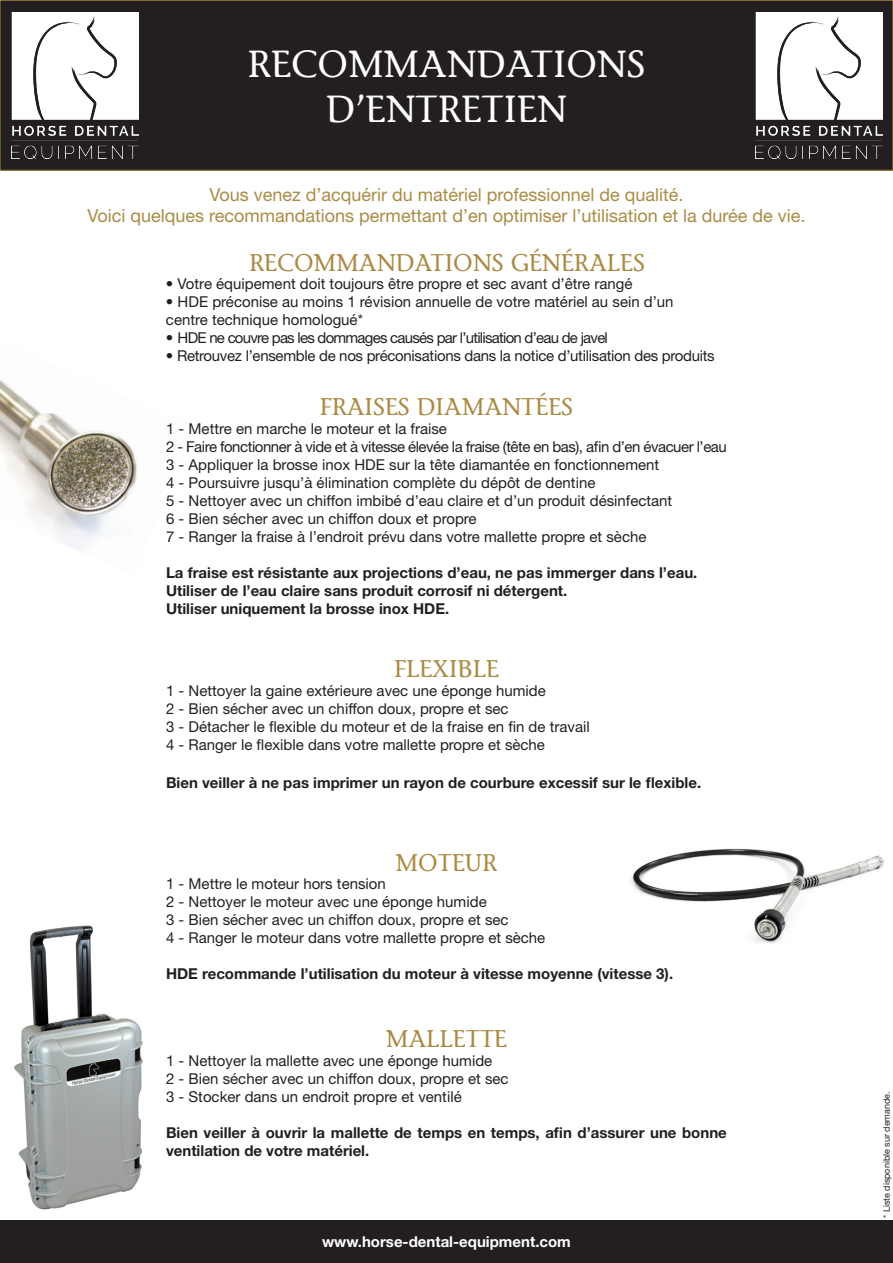
<style>
.page{position:relative;width:893px;height:1263px;background:#fff}
.page>*{position:absolute;margin:0;border:0;box-sizing:border-box;transform-origin:0 0}
.t1{font:37.5px "Stone Informal LT";color:#fff}
.t2{font:24px "Stone Informal LT";color:#aa8b44}
.t3{font:18px "Helvetica Neue LT Std";color:#aa8b44}
.t4{font:15px/18px "Helvetica Neue LT Std";color:#231f20}
.t5{font:700 15px/18px "Helvetica Neue LT Std";color:#231f20}
.t6{font:15px "Helvetica Neue LT Std";letter-spacing:-.03em;color:#231f20}
.t7{font:15px "Helvetica Neue LT Std";letter-spacing:-.02em;color:#231f20}
.t8{font:15px "Helvetica Neue LT Std";letter-spacing:-.05em;color:#231f20}
.t9{font:700 15px "Helvetica Neue LT Std";color:#fff}
.t10{font:9px "Helvetica Neue LT Std";color:#231f20}
</style>
<div class="page">
<div style="left:0;top:0;width:893px;height:170px;background:#231f20"></div>
<div style="left:0;top:0;width:893px;height:170px;border:1px solid #aa8b44"></div>
<img style="left:630px;top:848px;width:254px;height:95px">
<img style="left:0;top:379px;width:137px;height:171px">
<div style="left:0;top:1221px;width:893px;height:42px;background:#231f20"></div>
<img style="left:14px;top:925px;width:129px;height:285px">
<img style="left:12px;top:12px;width:126px;height:146px">
<img style="left:756px;top:12px;width:126px;height:146px">
<p class="t1" style="left:247px;top:41px;width:400px">RECOMMANDATIONS</p>
<p class="t1" style="left:326px;top:86px;width:243px">D’ENTRETIEN</p>
<p class="t3" style="left:209px;top:184px;width:476px">Vous venez d’acquérir du matériel professionnel de qualité.</p>
<p class="t3" style="left:88px;top:205px;width:719px">Voici quelques recommandations permettant d’en optimiser l’utilisation et la durée de vie.</p>
<p class="t2" style="left:249px;top:248px;width:397px">RECOMMANDATIONS GÉNÉRALES</p>
<p class="t4" style="left:166px;top:275px;width:468px">• Votre équipement doit toujours être propre et sec avant d’être rangé</p>
<p class="t4" style="left:166px;top:293px;width:509px">• HDE préconise au moins 1 révision annuelle de votre matériel au sein d’un centre technique homologué*</p>
<p class="t8" style="left:166px;top:329px;width:443px">• HDE ne couvre pas les dommages causés par l’utilisation d’eau de javel</p>
<p class="t7" style="left:166px;top:347px;width:550px">• Retrouvez l’ensemble de nos préconisations dans la notice d’utilisation des produits</p>
<p class="t2" style="left:320px;top:392px;width:255px">FRAISES DIAMANTÉES</p>
<p class="t4" style="left:166px;top:419px;width:282px">1 - Mettre en marche le moteur et la fraise</p>
<p class="t6" style="left:166px;top:437px;width:562px">2 - Faire fonctionner à vide et à vitesse élevée la fraise (tête en bas), afin d’en évacuer l’eau</p>
<p class="t4" style="left:166px;top:455px;width:495px">3 - Appliquer la brosse inox HDE sur la tête diamantée en fonctionnement</p>
<p class="t4" style="left:166px;top:473px;width:431px">4 - Poursuivre jusqu’à élimination complète du dépôt de dentine</p>
<p class="t4" style="left:166px;top:491px;width:508px">5 - Nettoyer avec un chiffon imbibé d’eau claire et d’un produit désinfectant</p>
<p class="t4" style="left:166px;top:509px;width:312px">6 - Bien sécher avec un chiffon doux et propre</p>
<p class="t4" style="left:166px;top:527px;width:482px">7 - Ranger la fraise à l’endroit prévu dans votre mallette propre et sèche</p>
<p class="t5" style="left:166px;top:563px;width:533px">La fraise est résistante aux projections d’eau, ne pas immerger dans l’eau.</p>
<p class="t5" style="left:166px;top:581px;width:403px">Utiliser de l’eau claire sans produit corrosif ni détergent.</p>
<p class="t5" style="left:166px;top:599px;width:285px">Utiliser uniquement la brosse inox HDE.</p>
<p class="t2" style="left:394px;top:654px;width:106px">FLEXIBLE</p>
<p class="t4" style="left:166px;top:682px;width:381px">1 - Nettoyer la gaine extérieure avec une éponge humide</p>
<p class="t4" style="left:166px;top:700px;width:344px">2 - Bien sécher avec un chiffon doux, propre et sec</p>
<p class="t4" style="left:166px;top:718px;width:425px">3 - Détacher le flexible du moteur et de la fraise en fin de travail</p>
<p class="t4" style="left:166px;top:736px;width:380px">4 - Ranger le flexible dans votre mallette propre et sèche</p>
<p class="t5" style="left:166px;top:773px;width:537px">Bien veiller à ne pas imprimer un rayon de courbure excessif sur le flexible.</p>
<p class="t2" style="left:396px;top:848px;width:103px">MOTEUR</p>
<p class="t4" style="left:166px;top:875px;width:221px">1 - Mettre le moteur hors tension</p>
<p class="t4" style="left:166px;top:893px;width:322px">2 - Nettoyer le moteur avec une éponge humide</p>
<p class="t4" style="left:166px;top:911px;width:344px">3 - Bien sécher avec un chiffon doux, propre et sec</p>
<p class="t4" style="left:166px;top:929px;width:381px">4 - Ranger le moteur dans votre mallette propre et sèche</p>
<p class="t5" style="left:166px;top:965px;width:509px">HDE recommande l’utilisation du moteur à vitesse moyenne (vitesse 3).</p>
<p class="t2" style="left:386px;top:1024px;width:123px">MALLETTE</p>
<p class="t4" style="left:166px;top:1052px;width:328px">1 - Nettoyer la mallette avec une éponge humide</p>
<p class="t4" style="left:166px;top:1070px;width:344px">2 - Bien sécher avec un chiffon doux, propre et sec</p>
<p class="t4" style="left:166px;top:1088px;width:297px">3 - Stocker dans un endroit propre et ventilé</p>
<p class="t5" style="left:166px;top:1123px;width:562px">Bien veiller à ouvrir la mallette de temps en temps, afin d’assurer une bonne ventilation de votre matériel.</p>
<p class="t9" style="left:322px;top:1233px;width:250px">www.horse-dental-equipment.com</p>
<p class="t10" style="left:881px;top:1218px;width:128px;rotate:-90deg">* Liste disponible sur demande.</p>
</div>
